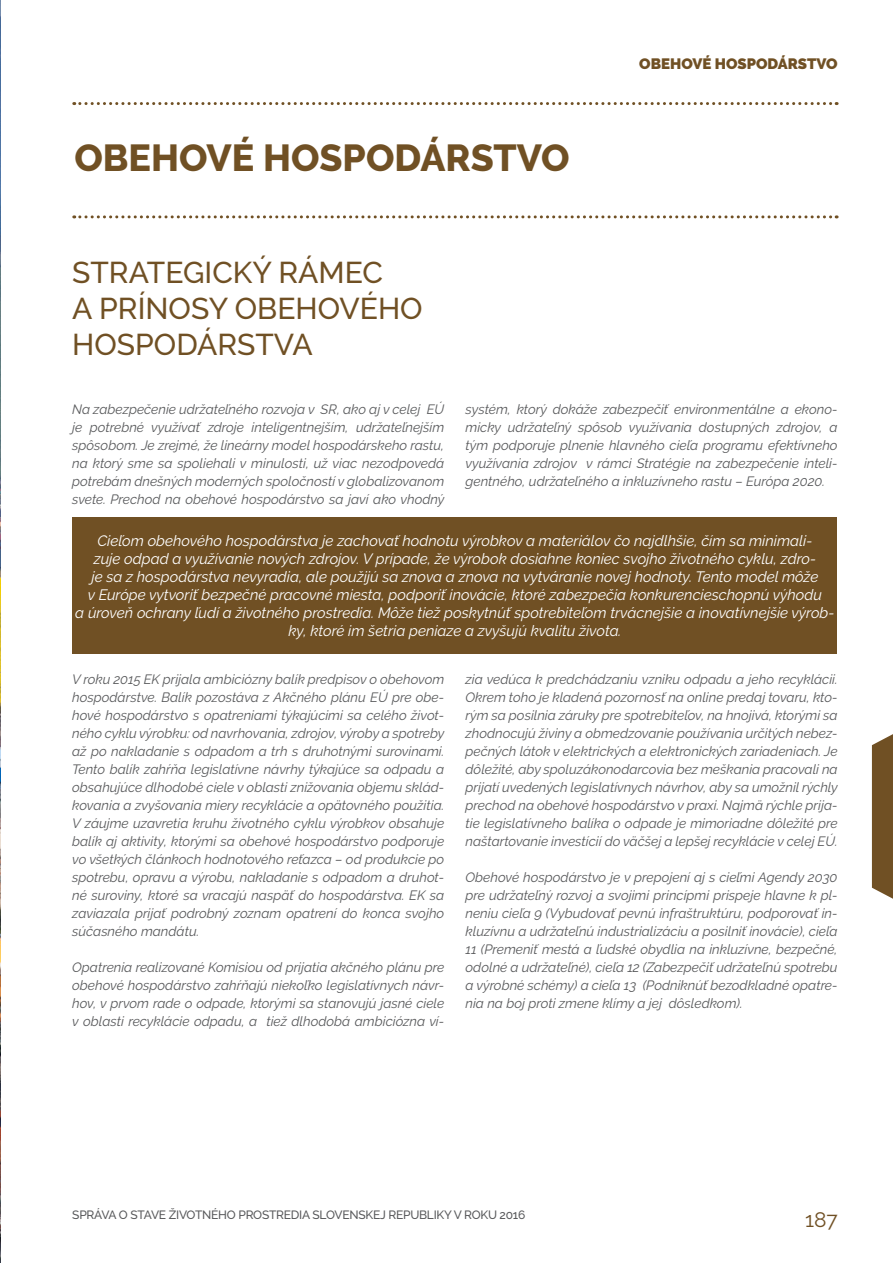
<style>
.page{position:relative;width:893px;height:1263px;background:#fff}
.page>*{position:absolute;margin:0;border:0;box-sizing:border-box;transform-origin:0 0}
.t1{font:800 37.5px "Raleway";color:#705024}
.t2{font:500 30px/36px "Raleway";color:#705024}
.t3{font:21px "Raleway";color:#705024}
.t4{font:italic 15px/18px "Raleway";color:#fff;text-align:center}
.t5{font:900 15px "Raleway";color:#705024}
.t6{font:italic 13.5px/18px "Raleway";color:#58595b;text-align:justify}
.t7{font:500 12px "Raleway";letter-spacing:-.02em;color:#58595b}
</style>
<div class="page">
<svg style="left:74px;top:102px;width:763px;height:3px"></svg>
<svg style="left:872px;top:734px;width:21px;height:165px;background:#795c33"></svg>
<div style="left:73px;top:518px;width:764px;height:136px;background:#705024"></div>
<img style="left:0;top:0;width:1px;height:1263px">
<svg style="left:74px;top:215px;width:763px;height:3px"></svg>
<h1 class="t1" style="left:74px;top:137px;width:497px">OBEHOVÉ HOSPODÁRSTVO</h1>
<h2 class="t2" style="left:72px;top:254px;width:352px">STRATEGICKÝ RÁMEC<br>A PRÍNOSY OBEHOVÉHO<br>HOSPODÁRSTVA</h2>
<p class="t5" style="left:639px;top:55px;width:200px">OBEHOVÉ HOSPODÁRSTVO</p>
<p class="t6" style="left:72px;top:400px;width:374px">Na zabezpečenie udržateľného rozvoja v SR, ako aj v celej EÚ je potrebné využívať zdroje inteligentnejším, udržateľnejším spôsobom. Je zrejmé, že lineárny model hospodárskeho rastu, na ktorý sme sa spoliehali v minulosti, už viac nezodpovedá potrebám dnešných moderných spoločností v globalizovanom svete. Prechod na obehové hospodárstvo sa javí ako vhodný</p>
<p class="t6" style="left:466px;top:400px;width:374px">systém, ktorý dokáže zabezpečiť environmentálne a ekono&shy;micky udržateľný spôsob využívania dostupných zdrojov, a tým podporuje plnenie hlavného cieľa programu efektívneho využívania zdrojov v rámci Stratégie na zabezpečenie inteli&shy;gentného, udržateľného a inkluzívneho rastu – Európa 2020.</p>
<p class="t4" style="left:75px;top:532px;width:761px">Cieľom obehového hospodárstva je zachovať hodnotu výrobkov a materiálov čo najdlhšie, čím sa minimali-<br>zuje odpad a využívanie nových zdrojov. V prípade, že výrobok dosiahne koniec svojho životného cyklu, zdro-<br>je sa z hospodárstva nevyradia, ale použijú sa znova a znova na vytváranie novej hodnoty. Tento model môže<br>v Európe vytvoriť bezpečné pracovné miesta, podporiť inovácie, ktoré zabezpečia konkurencieschopnú výhodu<br>a úroveň ochrany ľudí a životného prostredia. Môže tiež poskytnúť spotrebiteľom trvácnejšie a inovatívnejšie výrob&shy;ky, ktoré im šetria peniaze a zvyšujú kvalitu života.</p>
<p class="t6" style="left:72px;top:670px;width:374px">V roku 2015 EK prijala ambiciózny balík predpisov o obehovom hospodárstve. Balík pozostáva z Akčného plánu EÚ pre obe&shy;hové hospodárstvo s opatreniami týkajúcimi sa celého život&shy;ného cyklu výrobku: od navrhovania, zdrojov, výroby a spotreby až po nakladanie s odpadom a trh s druhotnými surovinami.<br>Tento balík zahŕňa legislatívne návrhy týkajúce sa odpadu a obsahujúce dlhodobé ciele v oblasti znižovania objemu sklád&shy;kovania a zvyšovania miery recyklácie a opätovného použitia.<br>V záujme uzavretia kruhu životného cyklu výrobkov obsahuje balík aj aktivity, ktorými sa obehové hospodárstvo podporuje vo všetkých článkoch hodnotového reťazca – od produkcie po spotrebu, opravu a výrobu, nakladanie s odpadom a druhot&shy;né suroviny, ktoré sa vracajú naspäť do hospodárstva. EK sa zaviazala prijať podrobný zoznam opatrení do konca svojho súčasného mandátu.</p>
<p class="t6" style="left:72px;top:958px;width:374px">Opatrenia realizované Komisiou od prijatia akčného plánu pre obehové hospodárstvo zahŕňajú niekoľko legislatívnych návr&shy;hov, v prvom rade o odpade, ktorými sa stanovujú jasné ciele v oblasti recyklácie odpadu, a tiež dlhodobá ambiciózna ví-</p>
<p class="t6" style="left:466px;top:670px;width:374px">zia vedúca k predchádzaniu vzniku odpadu a jeho recyklácii.<br>Okrem toho je kladená pozornosť na online predaj tovaru, kto&shy;rým sa posilnia záruky pre spotrebiteľov, na hnojivá, ktorými sa zhodnocujú živiny a obmedzovanie používania určitých nebez&shy;pečných látok v elektrických a elektronických zariadeniach. Je dôležité, aby spoluzákonodarcovia bez meškania pracovali na prijatí uvedených legislatívnych návrhov, aby sa umožnil rýchly prechod na obehové hospodárstvo v praxi. Najmä rýchle prija&shy;tie legislatívneho balíka o odpade je mimoriadne dôležité pre naštartovanie investícií do väčšej a lepšej recyklácie v celej EÚ.</p>
<p class="t6" style="left:466px;top:868px;width:374px">Obehové hospodárstvo je v prepojení aj s cieľmi Agendy 2030 pre udržateľný rozvoj a svojimi princípmi prispeje hlavne k pl&shy;neniu cieľa 9 (Vybudovať pevnú infraštruktúru, podporovať in&shy;kluzívnu a udržateľnú industrializáciu a posilniť inovácie), cieľa 11 (Premeniť mestá a ľudské obydlia na inkluzívne, bezpečné, odolné a udržateľné), cieľa 12 (Zabezpečiť udržateľnú spotrebu a výrobné schémy) a cieľa 13 (Podniknúť bezodkladné opatre&shy;nia na boj proti zmene klímy a jej dôsledkom).</p>
<p class="t7" style="left:72px;top:1208px;width:455px">SPRÁVA O STAVE ŽIVOTNÉHO PROSTREDIA SLOVENSKEJ REPUBLIKY V ROKU 2016</p>
<h3 class="t3" style="left:805px;top:1208px;width:34px">187</h3>
</div>
